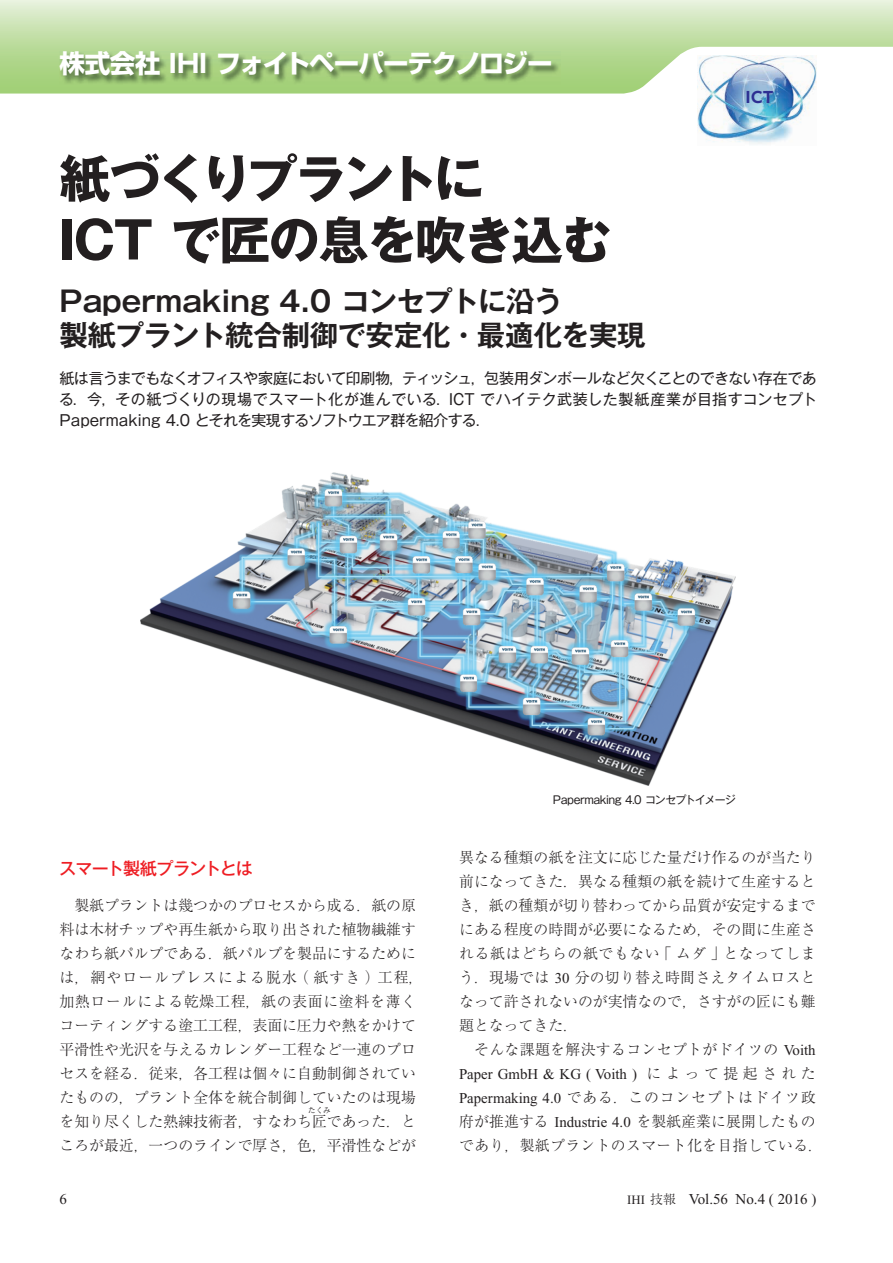
<style>
.page{position:relative;width:893px;height:1263px;background:#fff}
.page>*{position:absolute;margin:0;border:0;box-sizing:border-box;transform-origin:0 0}
.t1{font:700 51px/61.5px "Gothic MB101 Pro";letter-spacing:-.05em;color:#231f20}
.t2{font:700 28.5px/34.5px "Gothic MB101 Pro De";letter-spacing:-.015em;color:#231f20}
.t3{font:700 25.5px "Shin Go Pro";letter-spacing:-.035em;color:#fff}
.t4{font:500 17.25px "Gothic MB101 Pro";letter-spacing:-.045em;color:#ee1d23}
.t5{font:300 15px/24px "Ryumin Pro";color:#231f20;text-align:center}
.t6{font:15px/21px "Gothic MB101 Pro";letter-spacing:-.025em;color:#231f20;text-align:justify}
.t7{font:300 15px/24px "Ryumin Pro";letter-spacing:.025em;color:#231f20}
.t8{font:15px "Times New Roman";color:#231f20}
.t9{font:700 15px "UD Shin Go Pro";color:#2e3092}
.t10{font:10.95px "Gothic MB101 Pro";letter-spacing:-.05em;color:#231f20}
.t11{font:300 7.5px "Ryumin Pro";color:#231f20}
.s1{font-family:"Times New Roman";font-weight:400}
.s2{font-family:"Ryumin Pro";font-weight:300}
.s3{font-size:12.75px}
.s4{font-family:"Ryumin Pro";font-weight:300;font-size:12.75px}
</style>
<div class="page">
<svg style="left:0;top:0;width:893px;height:94px;background:#cce4b5"></svg>
<img style="left:60px;top:51px;width:500px;height:33px">
<img style="left:140px;top:472px;width:596px;height:314px">
<img style="left:697px;top:55px;width:119px;height:89px">
<h3 class="t3" style="left:59px;top:44px;width:495px">株式会社 IHI フォイトペーパーテクノロジー</h3>
<p class="t9" style="left:746px;top:85px;width:29px">ICT</p>
<h1 class="t1" style="left:58px;top:142px;width:555px">紙づくりプラントに<br>ICT で匠の息を吹き込む</h1>
<h2 class="t2" style="left:59px;top:280px;width:588px">Papermaking 4.0 コンセプトに沿う<br>製紙プラント統合制御で安定化・最適化を実現</h2>
<p class="t6" style="left:59px;top:366px;width:760px">紙は言うまでもなくオフィスや家庭において印刷物，ティッシュ，包装用ダンボールなど欠くことのできない存在である．今，その紙づくりの現場でスマート化が進んでいる．ICT でハイテク武装した製紙産業が目指すコンセプトPapermaking 4.0 とそれを実現するソフトウエア群を紹介する．</p>
<p class="t4" style="left:59px;top:854px;width:195px">スマート製紙プラントとは</p>
<p class="t5" style="left:60px;top:892px;width:365px">製紙プラントは幾つかのプロセスから成る．紙の原<br>料は木材チップや再生紙から取り出された植物繊維すなわち紙パルプである．紙パルプを製品にするためには，網やロールプレスによる脱水（紙すき）工程，加熱ロールによる乾燥工程，紙の表面に塗料を薄くコーティングする塗工工程，表面に圧力や熱をかけて平滑性や光沢を与えるカレンダー工程など一連のプロセスを経る．従来，各工程は個々に自動制御されていたものの，プラント全体を統合制御していたのは現場を知り尽くした熟練技術者，すなわち匠であった．と</p>
<p class="t11" style="left:308px;top:1104px;width:24px">たくみ</p>
<p class="t5" style="left:60px;top:1132px;width:358px">ころが最近，一つのラインで厚さ，色，平滑性などが</p>
<p class="t10" style="left:553px;top:791px;width:184px">Papermaking 4.0 コンセプトイメージ</p>
<p class="t5" style="left:459px;top:844px;width:358px;text-align:justify">異なる種類の紙を注文に応じた量だけ作るのが当たり前になってきた．異なる種類の紙を続けて生産するとき，紙の種類が切り替わってから品質が安定するまでにある程度の時間が必要になるため，その間に生産される紙はどちらの紙でもない「ムダ」となってしまう．現場では <span class="s1">30</span> 分の切り替え時間さえタイムロスとなって許されないのが実情なので，さすがの匠にも難題となってきた．</p>
<p class="t7" style="left:474px;top:1036px;width:343px">そんな課題を解決するコンセプトがドイツの <span class="s1">Voith</span></p>
<p class="t8" style="left:459px;top:1065px;width:358px">Paper GmbH &amp; KG ( Voith ) <span class="s2">によって提起された</span></p>
<p class="t7" style="left:459px;top:1084px;width:365px"><span class="s1">Papermaking 4.0</span> である．このコンセプトはドイツ政府が推進する <span class="s1">Industrie 4.0</span> を製紙産業に展開したものであり，製紙プラントのスマート化を目指している．</p>
<p class="t8" style="left:60px;top:1191px;width:9px">6</p>
<p class="t8" style="left:627px;top:1191px;width:191px"><span class="s3">IHI</span> <span class="s4">技報　</span>Vol.56 No.4 ( 2016 )</p>
</div>
